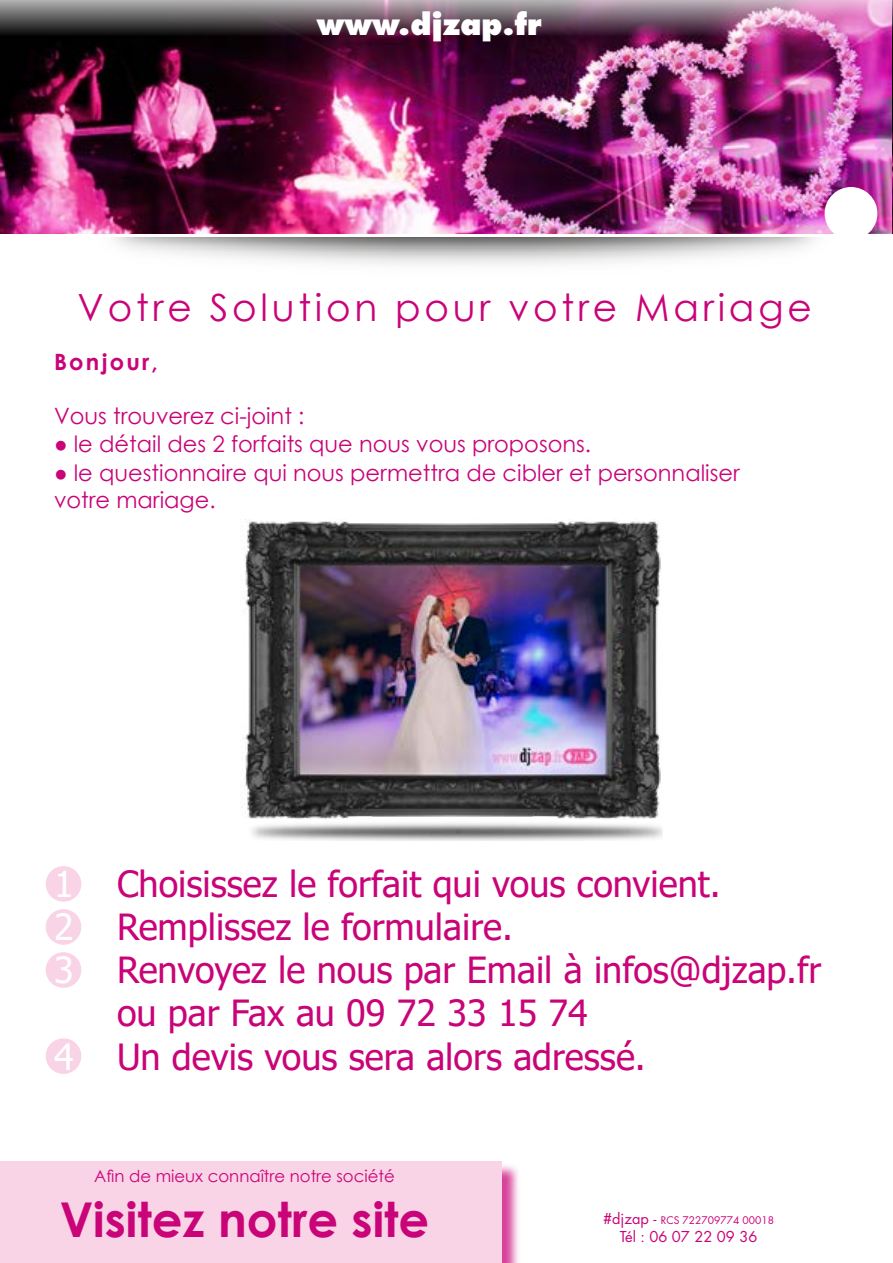
<style>
.page{position:relative;width:893px;height:1263px;background:#fff}
.page>*{position:absolute;margin:0;border:0;box-sizing:border-box;transform-origin:0 0}
.t1{font:700 48px "Century Gothic";color:#c90378}
.t2{font:37.5px "Century Gothic";letter-spacing:.1em;color:#c90378}
.t3{font:36px "Tahoma";color:#c90378}
.t4{font:800 29.25px "Futura Std";color:#fff}
.t5{font:22.5px/27px "Century Gothic";color:#c90378}
.t6{font:700 22.5px "Century Gothic";letter-spacing:.1em;color:#c90378}
.t7{font:16.5px "Century Gothic";color:#c90378}
.t8{font:14.55px "Futura Std";color:#c90378}
.t9{font:10.2px "Futura Std";color:#c90378}
.s1{color:#fff}
.s2{font-size:14.55px}
</style>
<div class="page">
<img style="left:113px;top:237px;width:703px;height:28px">
<img style="left:0;top:0;width:893px;height:234px">
<div style="left:825px;top:187px;width:52px;height:53px;background:#fff;border-radius:50%"></div>
<div style="left:46px;top:866px;width:35px;height:36px;background:#f9d3e6;border-radius:50%"></div>
<div style="left:46px;top:909px;width:35px;height:36px;background:#f9d3e6;border-radius:50%"></div>
<div style="left:46px;top:952px;width:35px;height:36px;background:#f9d3e6;border-radius:50%"></div>
<div style="left:46px;top:1038px;width:35px;height:36px;background:#f9d3e6;border-radius:50%"></div>
<img style="left:242px;top:521px;width:421px;height:319px">
<div style="left:0;top:1164px;width:521px;height:99px;background:#c90378;opacity:.75"></div>
<div style="left:0;top:1161px;width:502px;height:102px;background:#f9d3e6"></div>
<p class="t4" style="left:317px;top:5px;width:226px">www.djzap.fr</p>
<p class="t2" style="left:78px;top:282px;width:736px">Votre Solution pour votre Mariage</p>
<p class="t6" style="left:54px;top:345px;width:105px">Bonjour,</p>
<p class="t5" style="left:54px;top:402px;width:252px">Vous trouverez ci-joint :</p>
<p class="t5" style="left:54px;top:430px;width:539px">● le détail des 2 forfaits que nous vous proposons.</p>
<p class="t5" style="left:54px;top:459px;width:687px">● le questionnaire qui nous permettra de cibler et personnaliser votre mariage.</p>
<p class="t3" style="left:54px;top:859px;width:668px"><span class="s1">1</span> Choisissez le forfait qui vous convient.</p>
<p class="t3" style="left:54px;top:903px;width:460px"><span class="s1">2</span> Remplissez le formulaire.</p>
<p class="t3" style="left:54px;top:946px;width:769px"><span class="s1">3</span> Renvoyez le nous par Email à infos@djzap.fr</p>
<p class="t3" style="left:117px;top:989px;width:472px">ou par Fax au 09 72 33 15 74</p>
<p class="t3" style="left:54px;top:1032px;width:593px"><span class="s1">4</span> Un devis vous sera alors adressé.</p>
<p class="t7" style="left:94px;top:1164px;width:302px">Afin de mieux connaître notre société</p>
<h1 class="t1" style="left:60px;top:1183px;width:371px">Visitez notre site</h1>
<p class="t9" style="left:603px;top:1214px;width:172px"><span class="s2">#djzap -</span> RCS 722709774 00018</p>
<p class="t8" style="left:620px;top:1227px;width:139px">Tél : 06 07 22 09 36</p>
</div>
